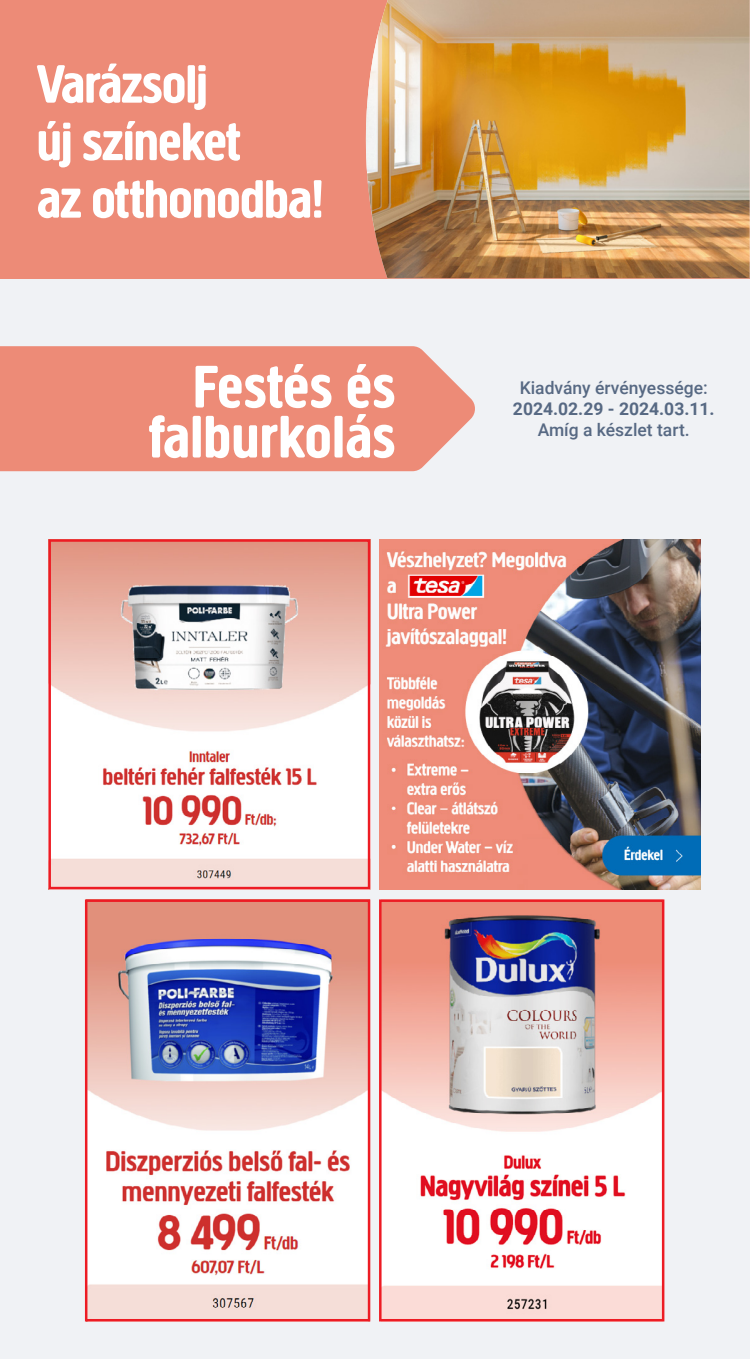
<style>
.page{position:relative;width:750px;height:1359px;background:#f0f2f5}
.page>*{position:absolute;margin:0;border:0;box-sizing:border-box;transform-origin:0 0}
.t1{font:62.5px/50px "Creighton HU";letter-spacing:.015em;color:#fff;text-align:right}
.t2{font:56.25px/57.5px "Creighton HU";color:#fff}
.t3{font:500 17.5px "Roboto";color:#576983}
.t4{font:700 17.5px "Roboto";color:#576983}
</style>
<div class="page">
<img style="left:382px;top:902px;width:279px;height:416px">
<div style="left:379px;top:899px;width:285px;height:422px;border:2px solid #ed1c24"></div>
<img style="left:88px;top:902px;width:279px;height:416px">
<div style="left:85px;top:899px;width:285px;height:422px;border:2px solid #ed1c24"></div>
<img style="left:51px;top:542px;width:316px;height:344px">
<div style="left:48px;top:539px;width:322px;height:350px;border:2px solid #ed1c24"></div>
<div style="left:0;top:346px;width:475px;height:125px;background:#ed8b77"></div>
<div style="left:0;top:0;width:750px;height:278px;background:#ed8b77"></div>
<img style="left:366px;top:0;width:384px;height:278px">
<img style="left:379px;top:539px;width:322px;height:350px">
<h2 class="t2" style="left:37px;top:55px;width:288px">Varázsolj<br>új színeket<br>az otthonodba!</h2>
<h1 class="t1" style="left:149px;top:361px;width:248px">Festés és falburkolás</h1>
<p class="t3" style="left:520px;top:376px;width:190px">Kiadvány érvényessége:</p>
<p class="t4" style="left:513px;top:397px;width:203px">2024.02.29 - 2024.03.11.</p>
<p class="t3" style="left:538px;top:418px;width:153px">Amíg a készlet tart.</p>
</div>
